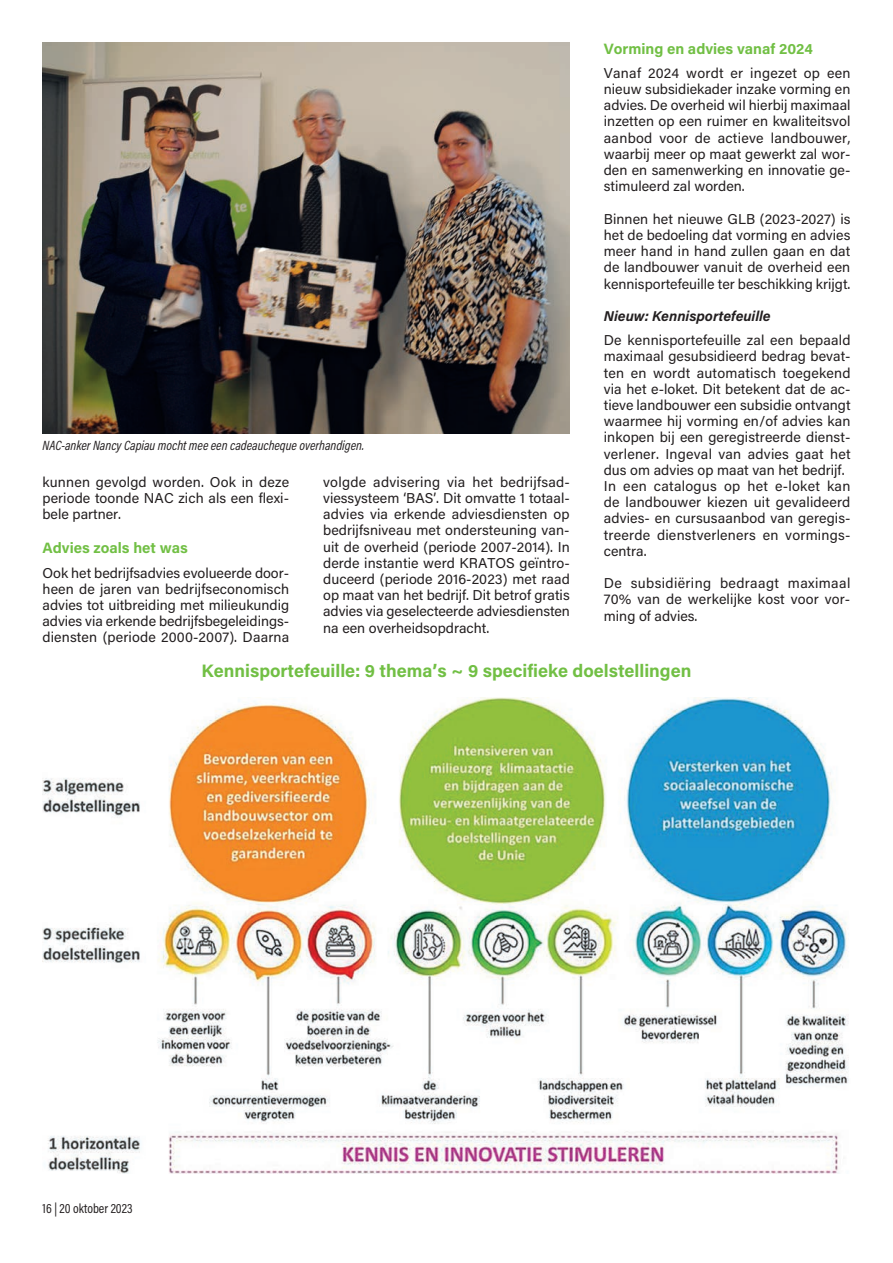
<style>
.page{position:relative;width:893px;height:1263px;background:#fff}
.page>*{position:absolute;margin:0;border:0;box-sizing:border-box;transform-origin:0 0}
.t1{font:700 18px "Acumin Pro";color:#71bf44}
.t2{font:700 15px "Acumin Pro";color:#71bf44}
.t3{font:14.25px/16.2px "Acumin Pro";letter-spacing:.005em;color:#231f20;text-align:justify}
.t4{font:italic 700 14.25px "Acumin Pro";color:#231f20}
.t5{font:italic 13.5px "Acumin Pro Cond";color:#231f20}
.t6{font:13.5px "Acumin Pro Cond";color:#231f20}
</style>
<div class="page">
<img style="left:43px;top:697px;width:806px;height:476px">
<img style="left:43px;top:43px;width:527px;height:391px">
<p class="t2" style="left:604px;top:38px;width:211px">Vorming en advies vanaf 2024</p>
<p class="t3" style="left:604px;top:64px;width:248px">Vanaf 2024 wordt er ingezet op een nieuw subsidiekader inzake vorming en advies. De overheid wil hierbij maximaal inzetten op een ruimer en kwaliteitsvol aanbod voor de actieve landbouwer, waarbij meer op maat gewerkt zal wor&shy;den en samenwerking en innovatie ge&shy;stimuleerd zal worden.</p>
<p class="t3" style="left:604px;top:210px;width:248px">Binnen het nieuwe GLB (2023-2027) is het de bedoeling dat vorming en advies meer hand in hand zullen gaan en dat de landbouwer vanuit de overheid een kennisportefeuille ter beschikking krijgt.</p>
<p class="t4" style="left:604px;top:306px;width:168px">Nieuw: Kennisportefeuille</p>
<p class="t3" style="left:604px;top:332px;width:248px;text-align:left">De kennisportefeuille zal een bepaald maximaal gesubsidieerd bedrag bevat&shy;ten en wordt automatisch toegekend via het e-loket. Dit betekent dat de ac&shy;tieve landbouwer een subsidie ontvangt waarmee hij vorming en/of advies kan inkopen bij een geregistreerde dienst&shy;verlener. Ingeval van advies gaat het dus om advies op maat van het bedrijf.<br>In een catalogus op het e-loket kan de landbouwer kiezen uit gevalideerd advies- en cursusaanbod van geregis&shy;treerde dienstverleners en vormings&shy;centra.</p>
<p class="t3" style="left:604px;top:575px;width:248px">De subsidiëring bedraagt maximaal 70% van de werkelijke kost voor vor&shy;ming of advies.</p>
<p class="t1" style="left:202px;top:658px;width:491px">Kennisportefeuille: 9 thema’s ~ 9 specifieke doelstellingen</p>
<p class="t5" style="left:43px;top:437px;width:323px">NAC-anker Nancy Capiau mocht mee een cadeaucheque overhandigen.</p>
<p class="t3" style="left:323px;top:473px;width:248px">volgde advisering via het bedrijfsad&shy;viessysteem ‘BAS’. Dit omvatte 1 totaal&shy;advies via erkende adviesdiensten op bedrijfsniveau met ondersteuning van&shy;uit de overheid (periode 2007-2014). In derde instantie werd KRATOS geïntro&shy;duceerd (periode 2016-2023) met raad op maat van het bedrijf. Dit betrof gratis advies via geselecteerde adviesdiensten na een overheidsopdracht.</p>
<p class="t3" style="left:43px;top:473px;width:248px">kunnen gevolgd worden. Ook in deze periode toonde NAC zich als een flexi&shy;bele partner.</p>
<p class="t2" style="left:43px;top:537px;width:147px">Advies zoals het was</p>
<p class="t3" style="left:43px;top:564px;width:248px">Ook het bedrijfsadvies evolueerde door&shy;heen de jaren van bedrijfseconomisch advies tot uitbreiding met milieukundig advies via erkende bedrijfsbegeleidings&shy;diensten (periode 2000-2007). Daarna</p>
<p class="t6" style="left:43px;top:1200px;width:91px">16 | 20 oktober 2023</p>
</div>
